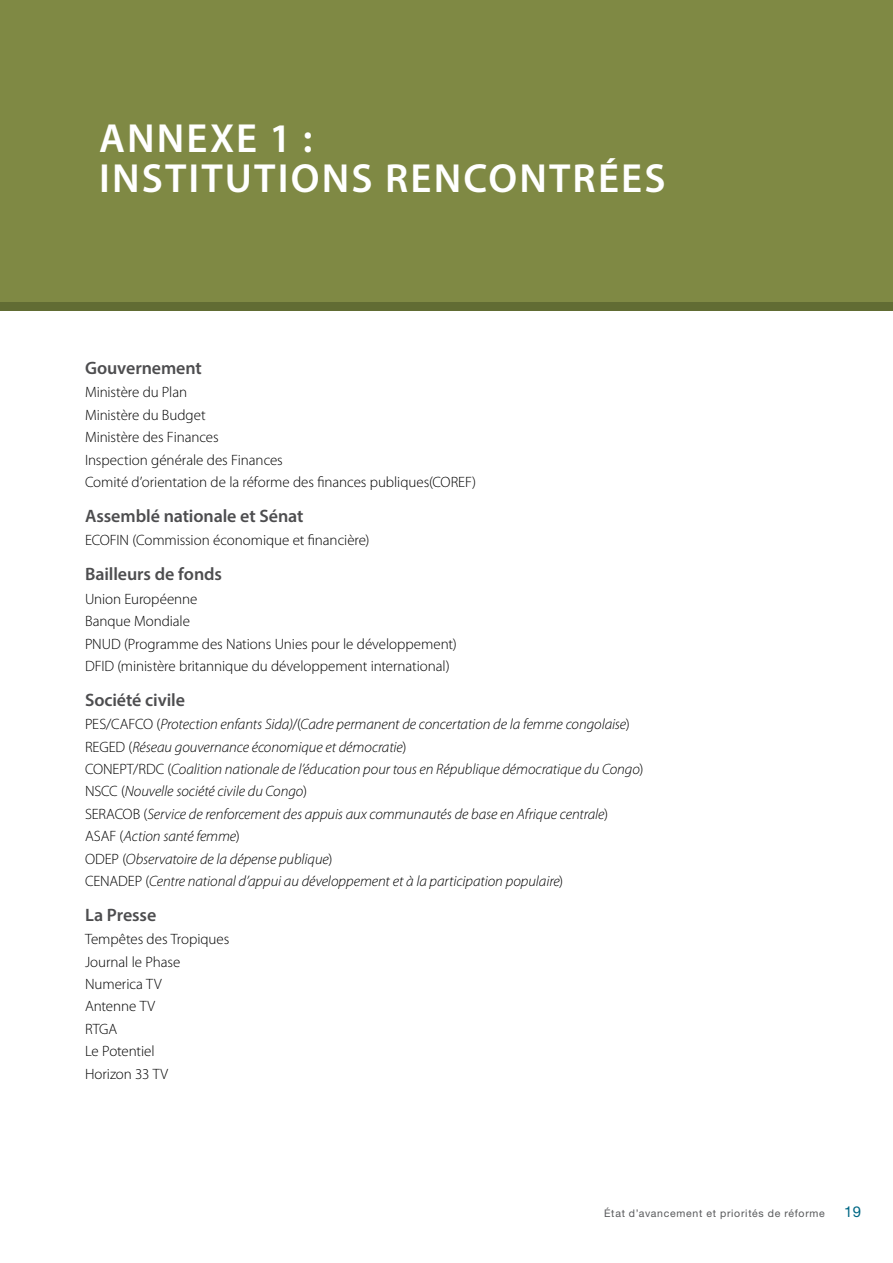
<style>
.page{position:relative;width:893px;height:1263px;background:#fff}
.page>*{position:absolute;margin:0;border:0;box-sizing:border-box;transform-origin:0 0}
.t1{font:600 40.8px/40px "Myriad Pro";letter-spacing:.055em;color:#fff}
.t2{font:600 18px "Myriad Pro";letter-spacing:-.005em;color:#4d4d4f}
.t3{font:italic 300 15px/22.4px "Myriad Pro";letter-spacing:-.005em;color:#000}
.t4{font:300 15px/22.4px "Myriad Pro";letter-spacing:-.005em;color:#000}
.t5{font:15px "Helvetica Neue LT Std";color:#006885}
.t6{font:10.5px "Helvetica Neue LT Std";letter-spacing:.07em;color:#58595b}
.s1{font-style:normal}
</style>
<div class="page">
<div style="left:0;top:0;width:893px;height:304px;background:#7f8944"></div>
<div style="left:0;top:302px;width:893px;height:8px;background:#616c33"></div>
<h1 class="t1" style="left:99px;top:117px;width:568px">ANNEXE 1 :<br>INSTITUTIONS RENCONTRÉES</h1>
<p class="t2" style="left:85px;top:357px;width:118px">Gouvernement</p>
<p class="t4" style="left:85px;top:381px;width:393px">Ministère du Plan<br>Ministère du Budget<br>Ministère des Finances<br>Inspection générale des Finances<br>Comité d’orientation de la réforme des finances publiques(COREF)</p>
<p class="t2" style="left:85px;top:505px;width:220px">Assemblé nationale et Sénat</p>
<p class="t4" style="left:85px;top:529px;width:286px">ECOFIN (Commission économique et financière)</p>
<p class="t2" style="left:85px;top:563px;width:139px">Bailleurs de fonds</p>
<p class="t4" style="left:85px;top:588px;width:373px">Union Européenne<br>Banque Mondiale<br>PNUD (Programme des Nations Unies pour le développement)<br>DFID (ministère britannique du développement international)</p>
<p class="t2" style="left:85px;top:688px;width:102px">Société civile</p>
<p class="t3" style="left:85px;top:713px;width:560px"><span class="s1">PES/CAFCO (</span>Protection enfants Sida)<span class="s1">/(</span>Cadre permanent de concertation de la femme congolaise<span class="s1">)<br>REGED (</span>Réseau gouvernance économique et démocratie<span class="s1">)<br>CONEPT/RDC (</span>Coalition nationale de l’éducation pour tous en République démocratique du Congo<span class="s1">)<br>NSCC (</span>Nouvelle société civile du Congo<span class="s1">)<br>SERACOB (</span>Service de renforcement des appuis aux communautés de base en Afrique centrale<span class="s1">)<br>ASAF (</span>Action santé femme<span class="s1">)<br>ODEP (</span>Observatoire de la dépense publique<span class="s1">)<br>CENADEP (</span>Centre national d’appui au développement et à la participation populaire<span class="s1">)</span></p>
<p class="t2" style="left:85px;top:903px;width:73px">La Presse</p>
<p class="t4" style="left:85px;top:928px;width:146px">Tempêtes des Tropiques<br>Journal le Phase<br>Numerica TV<br>Antenne TV<br>RTGA<br>Le Potentiel<br>Horizon 33 TV</p>
<p class="t6" style="left:604px;top:1207px;width:222px">État d’avancement et priorités de réforme</p>
<p class="t5" style="left:844px;top:1202px;width:18px">19</p>
</div>
